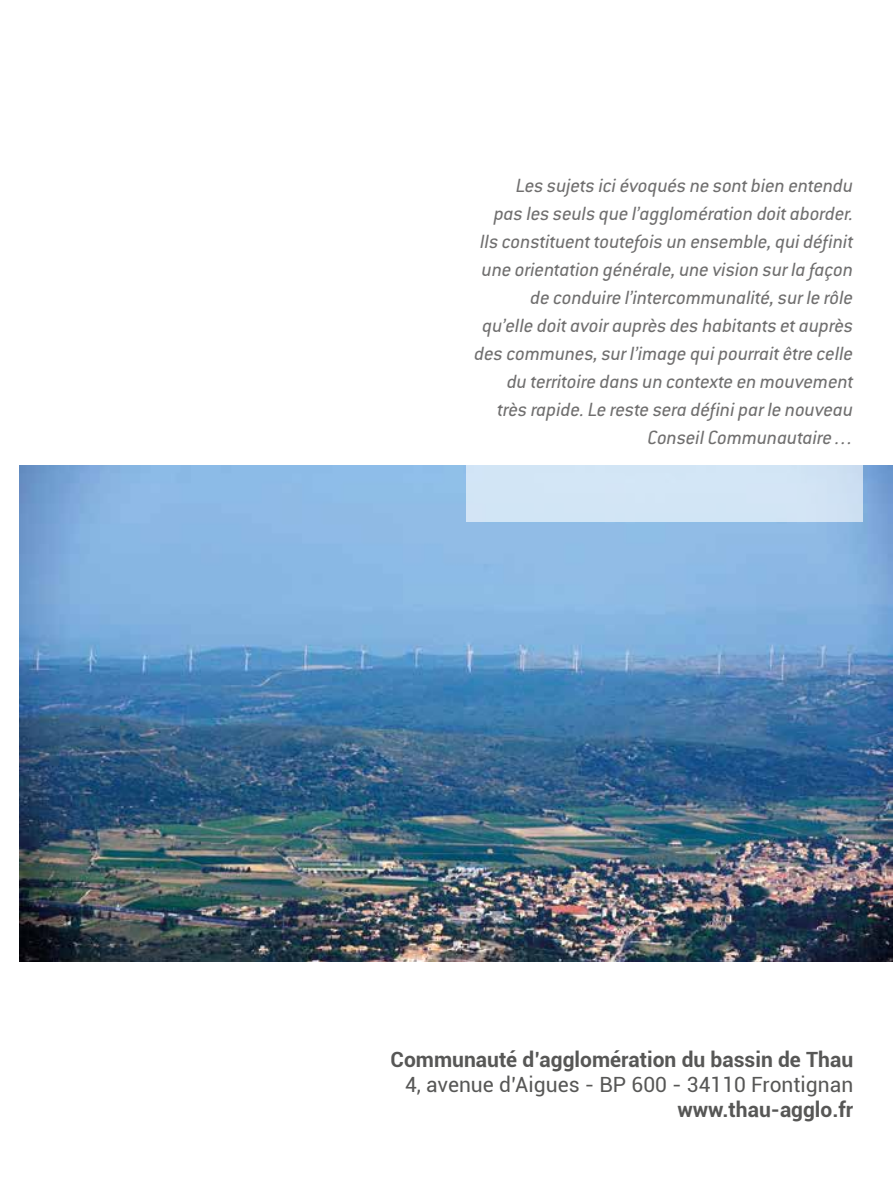
<style>
.page{position:relative;width:893px;height:1191px;background:#fff}
.page>*{position:absolute;margin:0;border:0;box-sizing:border-box;transform-origin:0 0}
.t1{font:italic 21px/28px "Conduit ITC Std";color:#706f6f;text-align:right}
.t2{font:700 21px "Roboto";color:#575756}
.t3{font:21px "Roboto";color:#575756}
</style>
<div class="page">
<img style="left:20px;top:465px;width:873px;height:497px">
<div style="left:466px;top:465px;width:397px;height:57px;background:#d2e5f5"></div>
<p class="t1" style="left:475px;top:171px;width:380px">Les sujets ici évoqués ne sont bien entendu<br>pas les seuls que l’agglomération doit aborder.<br>Ils constituent toutefois un ensemble, qui définit une orientation générale, une vision sur la façon de conduire l’intercommunalité, sur le rôle qu’elle doit avoir auprès des habitants et auprès des communes, sur l’image qui pourrait être celle du territoire dans un contexte en mouvement très rapide. Le reste sera défini par le nouveau Conseil Communautaire…</p>
<p class="t2" style="left:391px;top:1044px;width:464px">Communauté d’agglomération du bassin de Thau</p>
<p class="t3" style="left:405px;top:1069px;width:450px">4, avenue d’Aigues - BP 600 - 34110 Frontignan</p>
<p class="t2" style="left:677px;top:1094px;width:177px">www.thau-agglo.fr</p>
</div>
